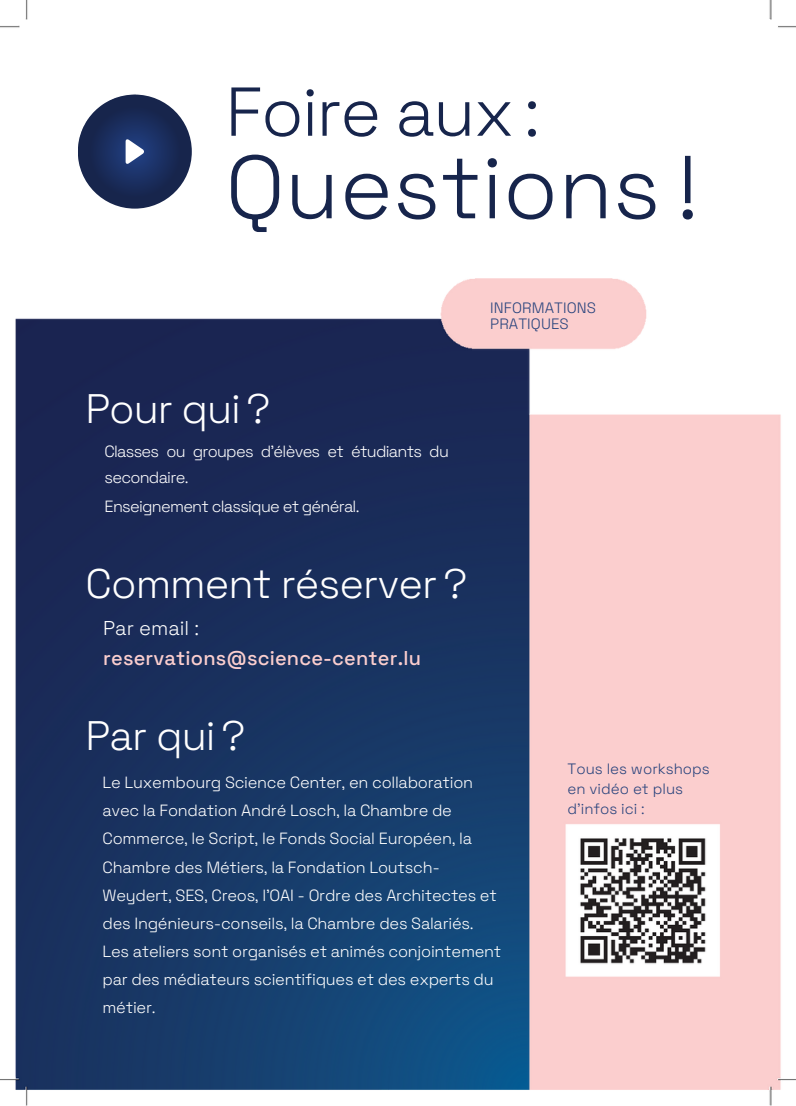
<style>
.page{position:relative;width:796px;height:1106px;background:#fff}
.page>*{position:absolute;margin:0;border:0;box-sizing:border-box;transform-origin:0 0}
.t1{font:300 89.12px "Space Grotesk";color:#17254c}
.t2{font:300 68.88px "Space Grotesk";letter-spacing:-.025em;color:#17254c}
.t3{font:300 41.25px "Space Grotesk";letter-spacing:-.025em;color:#fff}
.t4{font:500 20px "Space Grotesk";letter-spacing:.01em;color:#fbcece}
.t5{font:300 20px "Space Grotesk";color:#fff}
.t6{font:300 16.25px/28.1px "Space Grotesk";letter-spacing:-.015em;color:#fff}
.t7{font:300 16.25px/25.2px "Space Grotesk";letter-spacing:-.045em;color:#fff}
.t8{font:300 15px/19.6px "Space Grotesk";color:#26427c}
</style>
<div class="page">
<img style="left:0;top:0;width:796px;height:1105px">
<div style="left:78px;top:95px;width:114px;height:114px;background:#17254c;border-radius:50%"></div>
<svg style="left:85px;top:102px;width:99px;height:99px"></svg>
<svg style="left:126px;top:139px;width:18px;height:25px"></svg>
<p class="t2" style="left:225px;top:68px;width:316px">Foire aux :</p>
<p class="t1" style="left:225px;top:130px;width:474px">Questions !</p>
<p class="t3" style="left:86px;top:382px;width:186px">Pour qui ?</p>
<p class="t7" style="left:105px;top:439px;width:346px">Classes ou groupes d’élèves et étudiants du secondaire.</p>
<p class="t7" style="left:105px;top:493px;width:256px">Enseignement classique et général.</p>
<p class="t3" style="left:86px;top:557px;width:383px">Comment réserver ?</p>
<p class="t5" style="left:103px;top:615px;width:97px">Par email :</p>
<p class="t4" style="left:103px;top:645px;width:319px">reservations@science-center.lu</p>
<p class="t3" style="left:86px;top:708px;width:161px">Par qui ?</p>
<p class="t8" style="left:490px;top:297px;width:107px">INFORMATIONS</p>
<p class="t8" style="left:490px;top:314px;width:80px">PRATIQUES</p>
<p class="t6" style="left:103px;top:768px;width:400px">Le Luxembourg Science Center, en collaboration avec la Fondation André Losch, la Chambre de Commerce, le Script, le Fonds Social Européen, la Chambre des Métiers, la Fondation Loutsch-Weydert, SES, Creos, l'OAI - Ordre des Architectes et des Ingénieurs-conseils, la Chambre des Salariés.<br>Les ateliers sont organisés et animés conjointement par des médiateurs scientifiques et des experts du métier.</p>
<p class="t8" style="left:568px;top:759px;width:144px">Tous les workshops en vidéo et plus d'infos ici :</p>
</div>
